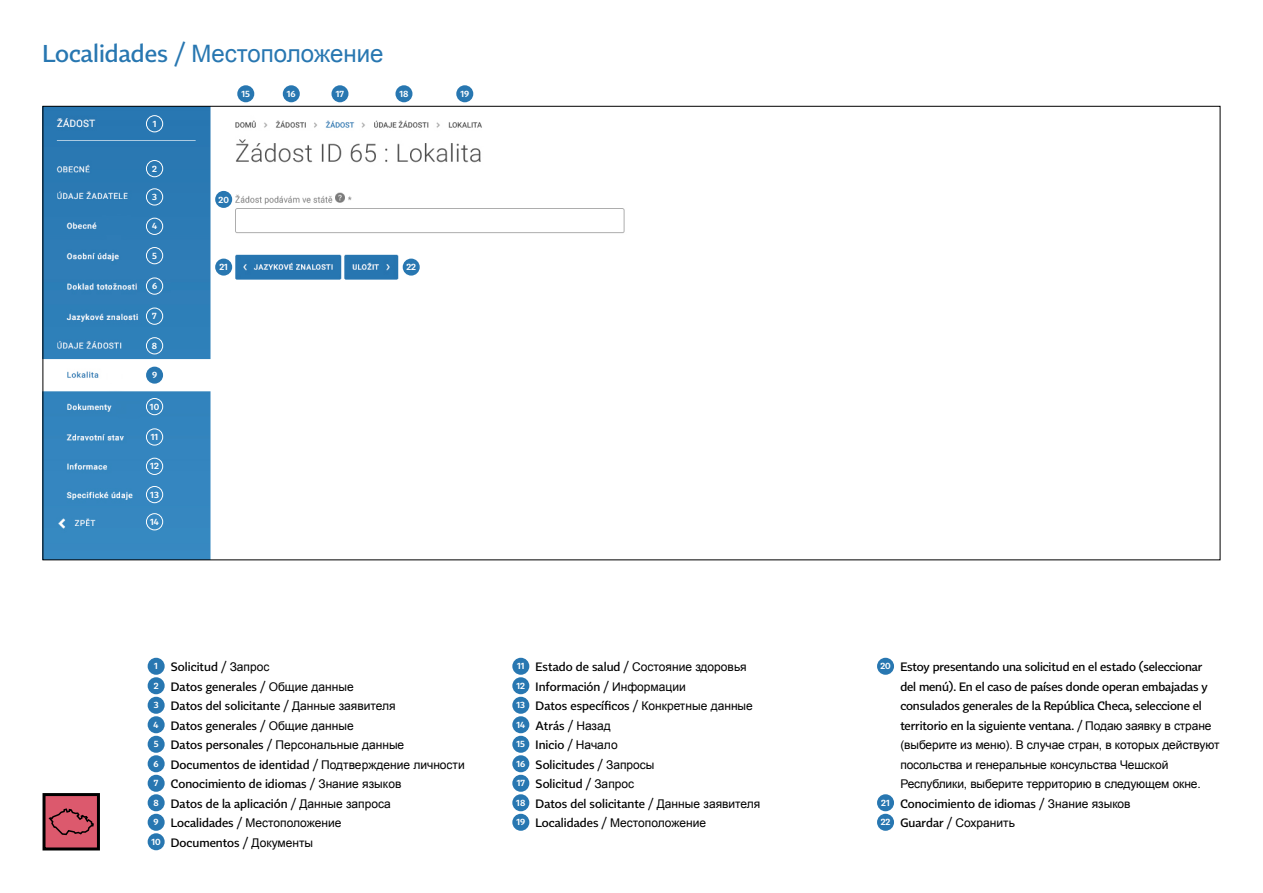
<style>
.page{position:relative;width:1263px;height:893px;background:#fff}
.page>*{position:absolute;margin:0;border:0;box-sizing:border-box;transform-origin:0 0}
.t1{font:24px "Arial";color:#2877b1}
.t2{font:500 12px/19.5px "Tabac Sans";color:#000}
.t3{font:12px/19.5px "Arial";letter-spacing:-.01em;color:#000}
.t4{font:600 9px "Tabac Sans";color:#fff}
.s1{font-family:"Tabac Sans";font-weight:500}
.s2{font-weight:600;font-size:9px;color:#fff}
.s3{font-family:"Arial";font-weight:400}
.s4{font-family:"Tabac Sans";font-weight:600;font-size:9px;color:#fff}
</style>
<div class="page">
<div style="left:148px;top:658px;width:17px;height:17px;background:#2877b1;border-radius:50%"></div>
<div style="left:148px;top:677px;width:17px;height:17px;background:#2877b1;border-radius:50%"></div>
<div style="left:148px;top:697px;width:17px;height:17px;background:#2877b1;border-radius:50%"></div>
<div style="left:148px;top:716px;width:17px;height:17px;background:#2877b1;border-radius:50%"></div>
<div style="left:148px;top:736px;width:17px;height:17px;background:#2877b1;border-radius:50%"></div>
<div style="left:148px;top:755px;width:17px;height:17px;background:#2877b1;border-radius:50%"></div>
<div style="left:148px;top:775px;width:17px;height:17px;background:#2877b1;border-radius:50%"></div>
<div style="left:148px;top:794px;width:17px;height:17px;background:#2877b1;border-radius:50%"></div>
<div style="left:148px;top:814px;width:17px;height:17px;background:#2877b1;border-radius:50%"></div>
<div style="left:148px;top:833px;width:17px;height:17px;background:#2877b1;border-radius:50%"></div>
<div style="left:512px;top:658px;width:17px;height:17px;background:#2877b1;border-radius:50%"></div>
<div style="left:512px;top:677px;width:17px;height:17px;background:#2877b1;border-radius:50%"></div>
<div style="left:512px;top:697px;width:17px;height:17px;background:#2877b1;border-radius:50%"></div>
<div style="left:512px;top:716px;width:17px;height:17px;background:#2877b1;border-radius:50%"></div>
<div style="left:512px;top:736px;width:17px;height:17px;background:#2877b1;border-radius:50%"></div>
<div style="left:512px;top:755px;width:17px;height:17px;background:#2877b1;border-radius:50%"></div>
<div style="left:512px;top:775px;width:17px;height:17px;background:#2877b1;border-radius:50%"></div>
<div style="left:512px;top:794px;width:17px;height:17px;background:#2877b1;border-radius:50%"></div>
<div style="left:512px;top:814px;width:17px;height:17px;background:#2877b1;border-radius:50%"></div>
<div style="left:877px;top:658px;width:17px;height:17px;background:#2877b1;border-radius:50%"></div>
<div style="left:877px;top:794px;width:17px;height:17px;background:#2877b1;border-radius:50%"></div>
<div style="left:877px;top:814px;width:17px;height:17px;background:#2877b1;border-radius:50%"></div>
<img style="left:45px;top:108px;width:580px;height:450px">
<div style="left:146px;top:115px;width:17px;height:17px;border:1px solid #fff;border-radius:50%"></div>
<div style="left:237px;top:85px;width:17px;height:17px;background:#2877b1;border-radius:50%"></div>
<div style="left:215px;top:191px;width:17px;height:17px;background:#2877b1;border-radius:50%"></div>
<div style="left:215px;top:259px;width:17px;height:17px;background:#2877b1;border-radius:50%"></div>
<div style="left:403px;top:259px;width:17px;height:17px;background:#2877b1;border-radius:50%"></div>
<div style="left:146px;top:367px;width:17px;height:17px;background:#2877b1;border-radius:50%"></div>
<div style="left:283px;top:85px;width:17px;height:17px;background:#2877b1;border-radius:50%"></div>
<div style="left:331px;top:85px;width:17px;height:17px;background:#2877b1;border-radius:50%"></div>
<div style="left:395px;top:85px;width:17px;height:17px;background:#2877b1;border-radius:50%"></div>
<div style="left:456px;top:85px;width:17px;height:17px;background:#2877b1;border-radius:50%"></div>
<div style="left:146px;top:160px;width:17px;height:17px;border:1px solid #fff;border-radius:50%"></div>
<div style="left:146px;top:188px;width:17px;height:17px;border:1px solid #fff;border-radius:50%"></div>
<div style="left:146px;top:218px;width:17px;height:17px;border:1px solid #fff;border-radius:50%"></div>
<div style="left:146px;top:247px;width:17px;height:17px;border:1px solid #fff;border-radius:50%"></div>
<div style="left:146px;top:278px;width:17px;height:17px;border:1px solid #fff;border-radius:50%"></div>
<div style="left:146px;top:308px;width:17px;height:17px;border:1px solid #fff;border-radius:50%"></div>
<div style="left:146px;top:337px;width:17px;height:17px;border:1px solid #fff;border-radius:50%"></div>
<div style="left:146px;top:398px;width:17px;height:17px;border:1px solid #fff;border-radius:50%"></div>
<div style="left:146px;top:428px;width:17px;height:17px;border:1px solid #fff;border-radius:50%"></div>
<div style="left:146px;top:458px;width:17px;height:17px;border:1px solid #fff;border-radius:50%"></div>
<div style="left:146px;top:486px;width:17px;height:17px;border:1px solid #fff;border-radius:50%"></div>
<div style="left:146px;top:513px;width:17px;height:17px;border:1px solid #fff;border-radius:50%"></div>
<div style="left:44px;top:794px;width:54px;height:55px;background:#dc596d"></div>
<div style="left:43px;top:793px;width:57px;height:57px;border:3px solid #000"></div>
<svg style="left:48px;top:808px;width:46px;height:28px"></svg>
<h1 class="t1" style="left:43px;top:38px;width:342px"><span class="s1">Localidades /</span> Mестоположение</h1>
<p class="t4" style="left:153px;top:118px;width:5px">1</p>
<p class="t4" style="left:152px;top:163px;width:6px">2</p>
<p class="t4" style="left:152px;top:191px;width:6px">3</p>
<p class="t4" style="left:152px;top:221px;width:7px">4</p>
<p class="t4" style="left:152px;top:250px;width:6px">5</p>
<p class="t4" style="left:152px;top:280px;width:7px">6</p>
<p class="t4" style="left:152px;top:311px;width:6px">7</p>
<p class="t4" style="left:152px;top:340px;width:7px">8</p>
<p class="t4" style="left:152px;top:370px;width:7px">9</p>
<p class="t4" style="left:150px;top:401px;width:11px">10</p>
<p class="t4" style="left:151px;top:431px;width:9px">11</p>
<p class="t4" style="left:150px;top:461px;width:10px">12</p>
<p class="t4" style="left:150px;top:489px;width:10px">13</p>
<p class="t4" style="left:150px;top:516px;width:10px">14</p>
<p class="t4" style="left:241px;top:88px;width:10px">15</p>
<p class="t4" style="left:287px;top:88px;width:10px">16</p>
<p class="t4" style="left:336px;top:88px;width:10px">17</p>
<p class="t4" style="left:399px;top:88px;width:11px">18</p>
<p class="t4" style="left:460px;top:88px;width:10px">19</p>
<p class="t4" style="left:218px;top:194px;width:12px">20</p>
<p class="t4" style="left:219px;top:262px;width:10px">21</p>
<p class="t4" style="left:406px;top:262px;width:11px">22</p>
<p class="t2" style="left:154px;top:657px;width:244px"><span class="s2">1</span> Solicitud / <span class="s3">Запрос<br></span><span class="s2">2</span> Datos generales / <span class="s3">Общие данные<br></span><span class="s2">3</span> Datos del solicitante / <span class="s3">Данные заявителя<br></span><span class="s2">4</span> Datos generales / <span class="s3">Общие данные</span></p>
<p class="t3" style="left:154px;top:735px;width:252px"><span class="s4">5</span> <span class="s1">Datos personales /</span> Персональные данные</p>
<p class="t2" style="left:153px;top:755px;width:313px"><span class="s2">6</span> Documentos de identidad / <span class="s3">Подтверждение личности<br></span><span class="s2">7</span> Conocimiento de idiomas / <span class="s3">Знание языков<br></span><span class="s2">8</span> Datos de la aplicación / <span class="s3">Данные запросa</span></p>
<p class="t3" style="left:154px;top:813px;width:189px"><span class="s4">9</span> <span class="s1">Localidades /</span> Mестоположение</p>
<p class="t2" style="left:151px;top:833px;width:163px"><span class="s2">10</span> Documentos / <span class="s3">Документы</span></p>
<p class="t3" style="left:517px;top:657px;width:231px"><span class="s4">11</span> <span class="s1">Estado de salud /</span> Cостояние здоровья</p>
<p class="t2" style="left:516px;top:677px;width:246px"><span class="s2">12</span> Información / <span class="s3">Информации<br></span><span class="s2">13</span> Datos específicos / <span class="s3">Конкретные данные<br></span><span class="s2">14</span> Atrás / <span class="s3">Назад<br></span><span class="s2">15</span> Inicio / <span class="s3">начало<br></span><span class="s2">16</span> Solicitudes / <span class="s3">запросы<br></span><span class="s2">17</span> Solicitud / <span class="s3">запрос<br></span><span class="s2">18</span> Datos del solicitante / <span class="s3">данные заявителя</span></p>
<p class="t3" style="left:516px;top:813px;width:191px"><span class="s4">19</span> <span class="s1">Localidades /</span> Mестоположение</p>
<p class="t2" style="left:900px;top:657px;width:313px;text-indent:-20px"><span class="s2">20</span> Estoy presentando una solicitud en el estado (seleccionar del menú). En el caso de países donde operan embajadas y consulados generales de la República Checa, seleccione el territorio en la siguiente ventana. / <span class="s3">Подаю заявку в стране</span></p>
<p class="t3" style="left:900px;top:735px;width:321px">(выберите из меню). В случае стран, в которых действуют посольства и генеральные консульства Чешской<br>Республики, выберите территорию в следующем окне.</p>
<p class="t2" style="left:881px;top:794px;width:251px"><span class="s2">21</span> Conocimiento de idiomas / <span class="s3">Знание языкoв</span></p>
<p class="t3" style="left:881px;top:813px;width:136px"><span class="s4">22</span> <span class="s1">Guardar /</span> Cохранить</p>
</div>
